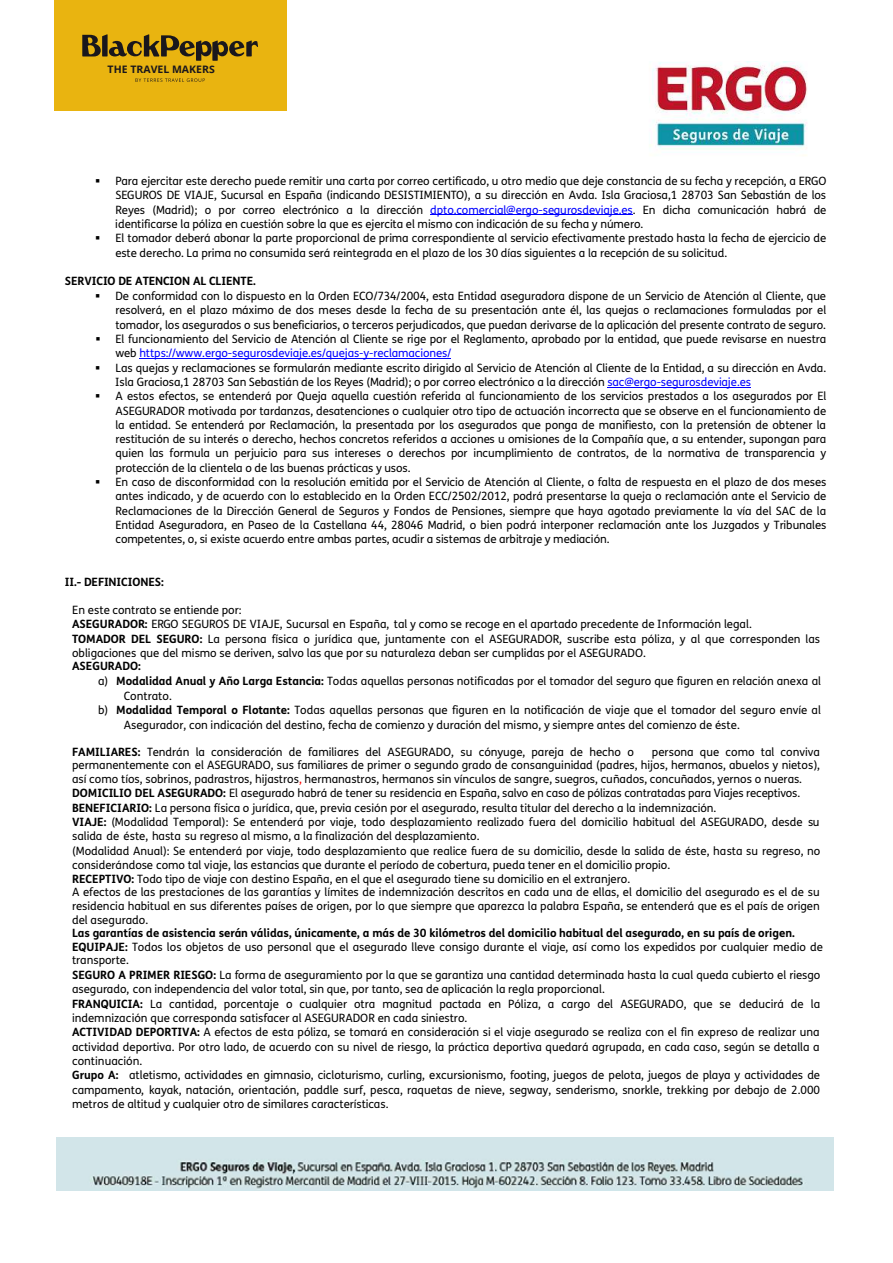
<style>
.page{position:relative;width:893px;height:1263px;background:#fff}
.page>*{position:absolute;margin:0;border:0;box-sizing:border-box;transform-origin:0 0}
.t1{font:11.4px/14.2px "FS Me";color:#000}
.t2{font:700 11.4px "FS Me";letter-spacing:-.01em;color:#000}
.t3{font:700 10.35px "Open Sans";color:#1a171c}
.s1{color:#00f}
.s2{font-weight:700}
.s3{color:#f00}
</style>
<div class="page">
<div style="left:54px;top:0;width:232px;height:111px;background:#e9b410"></div>
<svg style="left:135px;top:78px;width:70px;height:4px"></svg>
<svg style="left:82px;top:34px;width:176px;height:27px"></svg>
<img style="left:56px;top:1138px;width:777px;height:52px">
<img style="left:650px;top:61px;width:157px;height:95px">
<hr style="left:430px;top:215px;width:203px;height:1px;background:#00f">
<hr style="left:139px;top:358px;width:312px;height:1px;background:#00f">
<hr style="left:607px;top:387px;width:144px;height:1px;background:#00f">
<p class="t3" style="left:108px;top:62px;width:109px">THE TRAVEL MAKERS</p>
<p class="t1" style="left:115px;top:174px;width:713px;text-align:justify;text-indent:-20px">▪ Para ejercitar este derecho puede remitir una carta por correo certificado, u otro medio que deje constancia de su fecha y recepción, a ERGO SEGUROS DE VIAJE, Sucursal en España (indicando DESISTIMIENTO), a su dirección en Avda. Isla Graciosa,1 28703 San Sebastián de los Reyes (Madrid); o por correo electrónico a la dirección <span class="s1">dpto.comercial@ergo-segurosdeviaje.es</span>. En dicha comunicación habrá de identificarse la póliza en cuestión sobre la que es ejercita el mismo con indicación de su fecha y número.</p>
<p class="t1" style="left:115px;top:231px;width:712px;text-indent:-20px">▪ El tomador deberá abonar la parte proporcional de prima correspondiente al servicio efectivamente prestado hasta la fecha de ejercicio de este derecho. La prima no consumida será reintegrada en el plazo de los 30 días siguientes a la recepción de su solicitud.</p>
<p class="t2" style="left:65px;top:274px;width:192px">SERVICIO DE ATENCION AL CLIENTE.</p>
<p class="t1" style="left:115px;top:289px;width:712px;text-align:justify;text-indent:-20px">▪ De conformidad con lo dispuesto en la Orden ECO/734/2004, esta Entidad aseguradora dispone de un Servicio de Atención al Cliente, que resolverá, en el plazo máximo de dos meses desde la fecha de su presentación ante él, las quejas o reclamaciones formuladas por el tomador, los asegurados o sus beneficiarios, o terceros perjudicados, que puedan derivarse de la aplicación del presente contrato de seguro.</p>
<p class="t1" style="left:115px;top:332px;width:712px;text-indent:-20px">▪ El funcionamiento del Servicio de Atención al Cliente se rige por el Reglamento, aprobado por la entidad, que puede revisarse en nuestra web <span class="s1">https://www.ergo-segurosdeviaje.es/quejas-y-reclamaciones/</span></p>
<p class="t1" style="left:115px;top:360px;width:712px;text-indent:-20px">▪ Las quejas y reclamaciones se formularán mediante escrito dirigido al Servicio de Atención al Cliente de la Entidad, a su dirección en Avda.<br>Isla Graciosa,1 28703 San Sebastián de los Reyes (Madrid); o por correo electrónico a la dirección <span class="s1">sac@ergo-segurosdeviaje.es</span></p>
<p class="t1" style="left:115px;top:389px;width:713px;text-align:justify;text-indent:-20px">▪ A estos efectos, se entenderá por Queja aquella cuestión referida al funcionamiento de los servicios prestados a los asegurados por El ASEGURADOR motivada por tardanzas, desatenciones o cualquier otro tipo de actuación incorrecta que se observe en el funcionamiento de la entidad. Se entenderá por Reclamación, la presentada por los asegurados que ponga de manifiesto, con la pretensión de obtener la restitución de su interés o derecho, hechos concretos referidos a acciones u omisiones de la Compañía que, a su entender, supongan para quien las formula un perjuicio para sus intereses o derechos por incumplimiento de contratos, de la normativa de transparencia y protección de la clientela o de las buenas prácticas y usos.</p>
<p class="t1" style="left:115px;top:475px;width:713px;text-align:justify;text-indent:-20px">▪ En caso de disconformidad con la resolución emitida por el Servicio de Atención al Cliente, o falta de respuesta en el plazo de dos meses antes indicado, y de acuerdo con lo establecido en la Orden ECC/2502/2012, podrá presentarse la queja o reclamación ante el Servicio de Reclamaciones de la Dirección General de Seguros y Fondos de Pensiones, siempre que haya agotado previamente la vía del SAC de la Entidad Aseguradora, en Paseo de la Castellana 44, 28046 Madrid, o bien podrá interponer reclamación ante los Juzgados y Tribunales competentes, o, si existe acuerdo entre ambas partes, acudir a sistemas de arbitraje y mediación.</p>
<p class="t2" style="left:65px;top:575px;width:100px">II.- DEFINICIONES:</p>
<p class="t1" style="left:72px;top:602px;width:750px">En este contrato se entiende por:<br><span class="s2">ASEGURADOR:</span> ERGO SEGUROS DE VIAJE, Sucursal en España, tal y como se recoge en el apartado precedente de Información legal.<br><span class="s2">TOMADOR DEL SEGURO:</span> La persona física o jurídica que, juntamente con el ASEGURADOR, suscribe esta póliza, y al que corresponden las obligaciones que del mismo se deriven, salvo las que por su naturaleza deban ser cumplidas por el ASEGURADO.</p>
<p class="t2" style="left:72px;top:659px;width:70px">ASEGURADO:</p>
<p class="t1" style="left:98px;top:674px;width:724px">a) <span class="s2">Modalidad Anual y Año Larga Estancia:</span> Todas aquellas personas notificadas por el tomador del seguro que figuren en relación anexa al</p>
<p class="t1" style="left:124px;top:689px;width:50px">Contrato.</p>
<p class="t1" style="left:98px;top:703px;width:724px">b) <span class="s2">Modalidad Temporal o Flotante:</span> Todas aquellas personas que figuren en la notificación de viaje que el tomador del seguro envíe al</p>
<p class="t1" style="left:124px;top:718px;width:618px">Asegurador, con indicación del destino, fecha de comienzo y duración del mismo, y siempre antes del comienzo de éste.</p>
<p class="t1" style="left:72px;top:744px;width:563px"><span class="s2">FAMILIARES:</span> Tendrán la consideración de familiares del ASEGURADO, su cónyuge, pareja de hecho o</p>
<p class="t1" style="left:72px;top:745px;width:749px;line-height:13.6px;text-align:justify;text-indent:580px">persona que como tal conviva permanentemente con el ASEGURADO, sus familiares de primer o segundo grado de consanguinidad (padres, hijos, hermanos, abuelos y nietos), así como tíos, sobrinos, padrastros, hijastros<span class="s3">,</span> hermanastros, hermanos sin vínculos de sangre, suegros, cuñados, concuñados, yernos o nueras.</p>
<p class="t1" style="left:72px;top:786px;width:750px"><span class="s2">DOMICILIO DEL ASEGURADO:</span> El asegurado habrá de tener su residencia en España, salvo en caso de pólizas contratadas para Viajes receptivos.<br><span class="s2">BENEFICIARIO:</span> La persona física o jurídica, que, previa cesión por el asegurado, resulta titular del derecho a la indemnización.<br><span class="s2">VIAJE:</span> (Modalidad Temporal): Se entenderá por viaje, todo desplazamiento realizado fuera del domicilio habitual del ASEGURADO, desde su salida de éste, hasta su regreso al mismo, a la finalización del desplazamiento.<br>(Modalidad Anual): Se entenderá por viaje, todo desplazamiento que realice fuera de su domicilio, desde la salida de éste, hasta su regreso, no considerándose como tal viaje, las estancias que durante el período de cobertura, pueda tener en el domicilio propio.<br><span class="s2">RECEPTIVO:</span> Todo tipo de viaje con destino España, en el que el asegurado tiene su domicilio en el extranjero.<br>A efectos de las prestaciones de las garantías y límites de indemnización descritos en cada una de ellas, el domicilio del asegurado es el de su residencia habitual en sus diferentes países de origen, por lo que siempre que aparezca la palabra España, se entenderá que es el país de origen del asegurado.</p>
<p class="t1" style="left:72px;top:926px;width:752px"><span class="s2">Las garantías de asistencia serán válidas, únicamente, a más de 30 kilómetros del domicilio habitual del asegurado, en su país de origen.<br>EQUIPAJE:</span> Todos los objetos de uso personal que el asegurado lleve consigo durante el viaje, así como los expedidos por cualquier medio de transporte.<br><span class="s2">SEGURO A PRIMER RIESGO:</span> La forma de aseguramiento por la que se garantiza una cantidad determinada hasta la cual queda cubierto el riesgo asegurado, con independencia del valor total, sin que, por tanto, sea de aplicación la regla proporcional.<br><span class="s2">FRANQUICIA:</span> La cantidad, porcentaje o cualquier otra magnitud pactada en Póliza, a cargo del ASEGURADO, que se deducirá de la indemnización que corresponda satisfacer al ASEGURADOR en cada siniestro.<br><span class="s2">ACTIVIDAD DEPORTIVA:</span> A efectos de esta póliza, se tomará en consideración si el viaje asegurado se realiza con el fin expreso de realizar una actividad deportiva. Por otro lado, de acuerdo con su nivel de riesgo, la práctica deportiva quedará agrupada, en cada caso, según se detalla a continuación.<br><span class="s2">Grupo A:</span> atletismo, actividades en gimnasio, cicloturismo, curling, excursionismo, footing, juegos de pelota, juegos de playa y actividades de campamento, kayak, natación, orientación, paddle surf, pesca, raquetas de nieve, segway, senderismo, snorkle, trekking por debajo de 2.000 metros de altitud y cualquier otro de similares características.</p>
</div>
